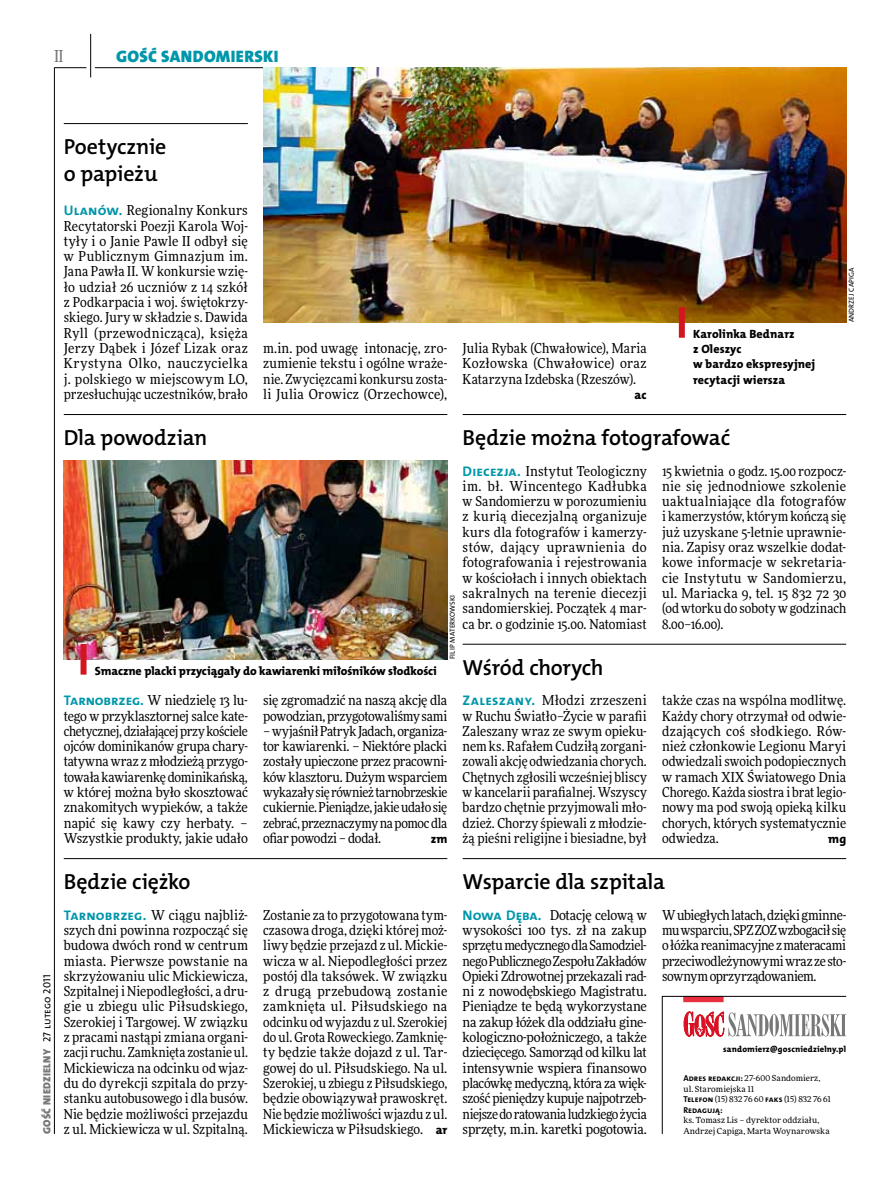
<style>
.page{position:relative;width:893px;height:1191px;background:#fff}
.page>*{position:absolute;margin:0;border:0;box-sizing:border-box;transform-origin:0 0}
.t1{font:21.9px/26.7px "The Mix HP6 Se Bld";letter-spacing:-.01em;color:#000}
.t2{font:16.65px "The Mix HP9 Blk";letter-spacing:.02em;color:#0096aa}
.t3{font:500 16.5px "Freeday Narrow";color:#787779;scale:.9 1}
.t4{font:13.65px/15.3px "Freeday Narrow News";color:#000;text-align:justify}
.t5{font:12.3px "The Mix HP8 Ex Bld";color:#000}
.t6{font:12px/15.3px "The Mix HP8 Ex Bld";letter-spacing:.005em;color:#000}
.t7{font:10.5px "The Mix HP9 Blk";letter-spacing:.025em;color:#787779}
.t8{font:8.55px "The Mix HP8 Ex Bld";letter-spacing:.015em;color:#000}
.t9{font:8.55px "The Mix HP7 Bld";color:#000}
.t10{font:8.4px/10.5px "Freeday News";letter-spacing:.01em;color:#000}
.t11{font:7.2px "The Mix HP5 Plain";letter-spacing:.015em;color:#000}
.s1{font-family:"The Mix HP7 Bld";font-size:13.95px;color:#0096aa}
.s2{font-family:"The Mix HP5 Plain";color:#000}
.s3{font-family:"The Mix HP8 Ex Bld";font-size:12.3px}
.s4{font-family:"The Mix HP7 Bld";font-size:8.55px}
</style>
<div class="page">
<hr style="left:54px;top:67px;width:1px;height:1067px;background:#000">
<hr style="left:90px;top:34px;width:1px;height:43px;background:#000">
<hr style="left:54px;top:67px;width:32px;height:1px;background:#000">
<hr style="left:95px;top:67px;width:183px;height:1px;background:#000">
<hr style="left:463px;top:644px;width:383px;height:1px;background:#000">
<hr style="left:463px;top:414px;width:383px;height:1px;background:#000">
<hr style="left:463px;top:858px;width:383px;height:1px;background:#000">
<hr style="left:64px;top:858px;width:383px;height:1px;background:#000">
<hr style="left:64px;top:414px;width:383px;height:1px;background:#000">
<hr style="left:64px;top:123px;width:184px;height:1px;background:#000">
<img style="left:64px;top:460px;width:383px;height:199px">
<img style="left:263px;top:68px;width:583px;height:254px">
<div style="left:81px;top:644px;width:6px;height:30px;background:#d3151f"></div>
<div style="left:679px;top:307px;width:6px;height:31px;background:#d3151f"></div>
<svg style="left:662px;top:996px;width:185px;height:138px"></svg>
<p class="t3" style="left:54px;top:46px;width:11px">II</p>
<p class="t2" style="left:116px;top:46px;width:164px">GOŚĆ SANDOMIERSKI</p>
<h1 class="t1" style="left:64px;top:133px;width:104px">Poetycznie o papieżu</h1>
<p class="t4" style="left:64px;top:202px;width:186px"><span class="s1">Ulanów.</span> Regionalny Konkurs Recytatorski Poezji Karola Woj&shy;tyły i o Janie Pawle II odbył się w Publicznym Gimnazjum im.<br>Jana Pawła II. W konkursie wzię&shy;ło udział 26 uczniów z 14 szkół z Podkarpacia i woj. świętokrzy&shy;skiego. Jury w składzie s. Dawida Ryll (przewodnicząca), księża Jerzy Dąbek i Józef Lizak oraz Krystyna Olko, nauczycielka j. polskiego w miejscowym LO, przesłuchując uczestników, brało</p>
<h1 class="t1" style="left:64px;top:424px;width:145px">Dla powodzian</h1>
<p class="t4" style="left:263px;top:340px;width:186px">m.in. pod uwagę intonację, zro&shy;zumienie tekstu i ogólne wraże&shy;nie. Zwycięzcami konkursu zosta&shy;li Julia Orowicz (Orzechowce),</p>
<p class="t4" style="left:463px;top:340px;width:186px">Julia Rybak (Chwałowice), Maria Kozłowska (Chwałowice) oraz Katarzyna Izdebska (Rzeszów).</p>
<p class="t5" style="left:635px;top:387px;width:14px">ac</p>
<p class="t6" style="left:693px;top:326px;width:124px">Karolinka Bednarz<br>z Oleszyc<br>w bardzo ekspresyjnej recytacji wiersza</p>
<h1 class="t1" style="left:463px;top:424px;width:269px">Będzie można fotografować</h1>
<p class="t11" style="left:847px;top:322px;width:56px;rotate:-90deg">Andrzej Capiga</p>
<p class="t6" style="left:95px;top:663px;width:344px">Smaczne placki przyciągały do kawiarenki miłośników słodkości</p>
<p class="t4" style="left:463px;top:463px;width:186px"><span class="s1">Diecezja.</span> Instytut Teologiczny im. bł. Wincentego Kadłubka w Sandomierzu w porozumieniu z kurią diecezjalną organizuje kurs dla fotografów i kamerzy&shy;stów, dający uprawnienia do fotografowania i rejestrowania w kościołach i innych obiektach sakralnych na terenie diecezji sandomierskiej. Początek 4 mar&shy;ca br. o godzinie 15.00. Natomiast</p>
<p class="t4" style="left:662px;top:463px;width:186px">15 kwietnia o godz. 15.00 rozpocz&shy;nie się jednodniowe szkolenie uaktualniające dla fotografów i kamerzystów, którym kończą się już uzyskane 5-letnie uprawnie&shy;nia. Zapisy oraz wszelkie dodat&shy;kowe informacje w sekretaria&shy;cie Instytutu w Sandomierzu, ul. Mariacka 9, tel. 15 832 72 30 (od wtorku do soboty w godzinach 8.00–16.00).</p>
<p class="t11" style="left:448px;top:659px;width:66px;rotate:-90deg">Filip Materkowski</p>
<h1 class="t1" style="left:463px;top:654px;width:142px">Wśród chorych</h1>
<p class="t4" style="left:64px;top:692px;width:186px"><span class="s1">Tarnobrzeg.</span> W niedzielę 13 lu&shy;tego w przyklasztornej salce kate&shy;chetycznej, działającej przy kościele ojców dominikanów grupa chary&shy;tatywna wraz z młodzieżą przygo&shy;towała kawiarenkę dominikańską, w której można było skosztować znakomitych wypieków, a także napić się kawy czy herbaty. – Wszystkie produkty, jakie udało</p>
<p class="t4" style="left:263px;top:692px;width:186px">się zgromadzić na naszą akcję dla powodzian, przygotowaliśmy sami</p>
<p class="t4" style="left:263px;top:723px;width:186px">– wyjaśnił Patryk Jadach, organiza&shy;tor kawiarenki. – Niektóre placki zostały upieczone przez pracowni&shy;ków klasztoru. Dużym wsparciem wykazały się również tarnobrzeskie cukiernie. Pieniądze, jakie udało się zebrać, przeznaczymy na pomoc dla ofiar powodzi – dodał.</p>
<p class="t5" style="left:431px;top:831px;width:18px">zm</p>
<p class="t4" style="left:463px;top:692px;width:186px"><span class="s1">Zaleszany.</span> Młodzi zrzeszeni w Ruchu Światło–Życie w parafii Zaleszany wraz ze swym opieku&shy;nem ks. Rafałem Cudziłą zorgani&shy;zowali akcję odwiedzania chorych.<br>Chętnych zgłosili wcześniej bliscy w kancelarii parafialnej. Wszyscy bardzo chętnie przyjmowali mło&shy;dzież. Chorzy śpiewali z młodzie&shy;żą pieśni religijne i biesiadne, był</p>
<p class="t4" style="left:662px;top:692px;width:186px">także czas na wspólna modlitwę.<br>Każdy chory otrzymał od odwie&shy;dzających coś słodkiego. Rów&shy;nież członkowie Legionu Maryi odwiedzali swoich podopiecznych w ramach XIX Światowego Dnia Chorego. Każda siostra i brat legio&shy;nowy ma pod swoją opieką kilku chorych, których systematycznie odwiedza.</p>
<p class="t5" style="left:828px;top:831px;width:20px">mg</p>
<p class="t7" style="left:40px;top:1134px;width:161px;rotate:-90deg">GOŚĆ NIEDZIELNY <span class="s2">27 lutego 2011</span></p>
<h1 class="t1" style="left:64px;top:868px;width:128px">Będzie ciężko</h1>
<h1 class="t1" style="left:463px;top:868px;width:204px">Wsparcie dla szpitala</h1>
<p class="t4" style="left:64px;top:907px;width:186px"><span class="s1">Tarnobrzeg.</span> W ciągu najbliż&shy;szych dni powinna rozpocząć się budowa dwóch rond w centrum miasta. Pierwsze powstanie na skrzyżowaniu ulic Mickiewicza, Szpitalnej i Niepodległości, a dru&shy;gie u zbiegu ulic Piłsudskiego, Szerokiej i Targowej. W związku z pracami nastąpi zmiana organi&shy;zacji ruchu. Zamknięta zostanie ul.<br>Mickiewicza na odcinku od wjaz&shy;du do dyrekcji szpitala do przy&shy;stanku autobusowego i dla busów.<br>Nie będzie możliwości przejazdu z ul. Mickiewicza w ul. Szpitalną.</p>
<p class="t4" style="left:263px;top:907px;width:186px">Zostanie za to przygotowana tym&shy;czasowa droga, dzięki której moż&shy;liwy będzie przejazd z ul. Mickie&shy;wicza w al. Niepodległości przez postój dla taksówek. W związku z drugą przebudową zostanie zamknięta ul. Piłsudskiego na odcinku od wyjazdu z ul. Szerokiej do ul. Grota Roweckiego. Zamknię&shy;ty będzie także dojazd z ul. Tar&shy;gowej do ul. Piłsudskiego. Na ul.<br>Szerokiej, u zbiegu z Piłsudskiego, będzie obowiązywał prawoskręt.<br>Nie będzie możliwości wjazdu z ul.<br>Mickiewicza w Piłsudskiego. <span class="s3">ar</span></p>
<p class="t4" style="left:463px;top:907px;width:186px"><span class="s1">Nowa Dęba.</span> Dotację celową w wysokości 100 tys. zł na zakup sprzętu medycznego dla Samodziel&shy;nego Publicznego Zespołu Zakładów Opieki Zdrowotnej przekazali rad&shy;ni z nowodębskiego Magistratu.<br>Pieniądze te będą wykorzystane na zakup łóżek dla oddziału gine&shy;kologiczno-położniczego, a także dziecięcego. Samorząd od kilku lat intensywnie wspiera finansowo placówkę medyczną, która za więk&shy;szość pieniędzy kupuje najpotrzeb&shy;niejsze do ratowania ludzkiego życia sprzęty, m.in. karetki pogotowia.</p>
<p class="t4" style="left:662px;top:907px;width:186px">W ubiegłych latach, dzięki gminne&shy;mu wsparciu, SPZ ZOZ wzbogacił się o łóżka reanimacyjne z materacami przeciwodleżynowymi wraz ze sto&shy;sownym oprzyrządowaniem.</p>
<p class="t8" style="left:723px;top:1043px;width:124px">sandomierz@goscniedzielny.pl</p>
<p class="t10" style="left:683px;top:1073px;width:149px"><span class="s4">Adres redakcji:</span> 27-600 Sandomierz, ul. Staromiejska 11<br><span class="s4">Telefon</span> (15) 832 76 60 <span class="s4">faks</span> (15) 832 76 61</p>
<p class="t9" style="left:683px;top:1104px;width:41px">Redagują:</p>
<p class="t10" style="left:683px;top:1115px;width:148px">ks. Tomasz Lis – dyrektor oddziału,<br>Andrzej Capiga, Marta Woynarowska</p>
</div>
